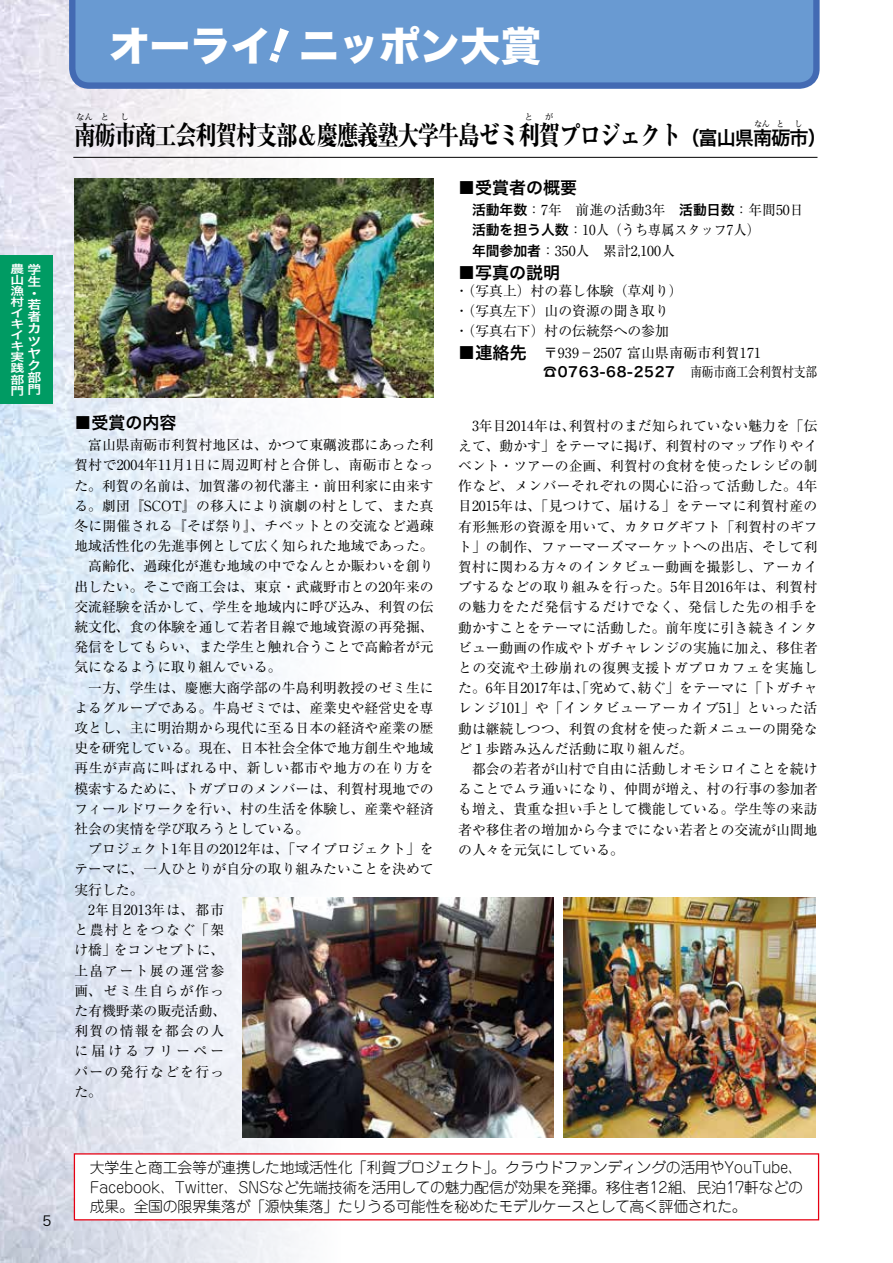
<style>
.page{position:relative;width:893px;height:1263px;background:#fff}
.page>*{position:absolute;margin:0;border:0;box-sizing:border-box;transform-origin:0 0}
.t1{font:40.35px "Hira Kaku Std W8";color:#fff}
.t2{font:800 26.55px "Ryumin Pro";letter-spacing:-.05em;color:#000;scale:.8 1}
.t3{font:19.2px "Hira Kaku Pro W6";color:#000}
.t4{font:16.95px "Hira Kaku Pro W6";color:#000}
.t5{font:300 14.85px/19.2px "Jun 101 Pro";letter-spacing:-.02em;color:#000;text-align:justify}
.t6{font:13.8px/20.2px "Ryumin Pro";color:#000}
.t7{font:13.8px "Ryumin Pro";letter-spacing:.02em;color:#000}
.t8{font:13.8px "Hira Kaku Std W6";letter-spacing:.05em;color:#000}
.t9{font:13.8px "Hira Kaku Pro W3";color:#000}
.t10{font:12.15px/12px "Hira Kaku Pro W6";color:#fff;scale:1.14 1}
.t11{font:11.1px/11.1px "Hira Kaku Pro W6";color:#fff;scale:1.25 1}
.t12{font:800 8.55px "Ryumin Pro";color:#000}
.t13{font:8.55px "Hira Min Pro W3";color:#000;scale:.9 1}
.s1{font-size:12.15px}
.s2{font-family:"Hira Kaku Pro W6";font-weight:400;font-size:19.2px}
.s3{font-family:"Hira Kaku Pro W6"}
.s4{font-family:"Hira Kaku Pro W6";font-size:16.95px}
.s5{font-family:"Ryumin Pro"}
</style>
<div class="page">
<img style="left:0;top:0;width:340px;height:1263px">
<hr style="left:73px;top:157px;width:744px;height:1px;background:#000">
<img style="left:74px;top:179px;width:360px;height:218px">
<img style="left:242px;top:897px;width:312px;height:240px">
<img style="left:563px;top:897px;width:253px;height:240px">
<svg style="left:66px;top:0;width:754px;height:92px;background:#6b99d1"></svg>
<div style="left:74px;top:1154px;width:745px;height:66px;background:#fff"></div>
<div style="left:74px;top:1153px;width:745px;height:67px;border:1px solid #e60012"></div>
<div style="left:0;top:255px;width:52px;height:149px;background:#009b63"></div>
<svg style="left:269px;top:28px;width:20px;height:35px"></svg>
<p class="t11" style="left:11px;top:263px;width:25px">農<br>山<br>漁<br>村<br>イ<br>キ<br>イ<br>キ<br>実<br>践部<br>門<span class="s1">門</span></p>
<p class="t10" style="left:28px;top:263px;width:13px">学生・若者カツヤク部</p>
<h1 class="t1" style="left:109px;top:24px;width:163px">オーライ</h1>
<h1 class="t1" style="left:299px;top:24px;width:244px">ニッポン大賞</h1>
<p class="t12" style="left:76px;top:110px;width:19px">なん</p>
<p class="t12" style="left:100px;top:110px;width:10px">と</p>
<p class="t12" style="left:121px;top:110px;width:10px">し</p>
<p class="t12" style="left:525px;top:110px;width:10px">と</p>
<p class="t12" style="left:545px;top:110px;width:10px">が</p>
<p class="t13" style="left:777px;top:116px;width:10px">と</p>
<p class="t13" style="left:795px;top:116px;width:10px">し</p>
<p class="t13" style="left:755px;top:116px;width:19px">なん</p>
<h2 class="t2" style="left:74px;top:114px;width:874px">南砺市商工会利賀村支部＆慶應義塾大学牛島ゼミ利賀プロジェクト<span class="s2">（富山県南</span></h2>
<h3 class="t3" style="left:771px;top:120px;width:57px">砺市）</h3>
<p class="t4" style="left:74px;top:407px;width:104px">■受賞の内容</p>
<p class="t6" style="left:74px;top:434px;width:361px">　富山県南砺市利賀村地区は、かつて東礪波郡にあった利賀村で2004年11月1日に周辺町村と合併し、南砺市となった。利賀の名前は、加賀藩の初代藩主・前田利家に由来する。劇団『SCOT』の移入により演劇の村として、また真冬に開催される『そば祭り』、チベットとの交流など過疎地域活性化の先進事例として広く知られた地域であった。　高齢化、過疎化が進む地域の中でなんとか賑わいを創り出したい。そこで商工会は、東京・武蔵野市との20年来の交流経験を活かして、学生を地域内に呼び込み、利賀の伝統文化、食の体験を通して若者目線で地域資源の再発掘、発信をしてもらい、また学生と触れ合うことで高齢者が元気になるように取り組んでいる。<br>　一方、学生は、慶應大商学部の牛島利明教授のゼミ生によるグループである。牛島ゼミでは、産業史や経営史を専攻とし、主に明治期から現代に至る日本の経済や産業の歴史を研究している。現在、日本社会全体で地方創生や地域再生が声高に叫ばれる中、新しい都市や地方の在り方を模索するために、トガプロのメンバーは、利賀村現地でのフィールドワークを行い、村の生活を体験し、産業や経済社会の実情を学び取ろうとしている。<br>　プロジェクト1年目の2012年は、「マイプロジェクト」をテーマに、一人ひとりが自分の取り組みたいことを決めて実行した。<br>　2年目2013年は、都市<br>と農村とをつなぐ「架<br>け橋」をコンセプトに、<br>上畠アート展の運営参<br>画、ゼミ生自らが作っ<br>た有機野菜の販売活動、<br>利賀の情報を都会の人<br>に届けるフリーペー<br>パーの発行などを行っ<br>た。</p>
<p class="t4" style="left:458px;top:172px;width:121px">■受賞者の概要</p>
<p class="t6" style="left:472px;top:199px;width:333px"><span class="s3">活動年数</span>：7年　前進の活動3年　<span class="s3">活動日数</span>：年間50日<span class="s3">活動を担う人数</span>：10人（うち専属スタッフ7人）<br><span class="s3">年間参加者</span>：350人　累計2,100人</p>
<p class="t4" style="left:458px;top:257px;width:104px">■写真の説明</p>
<p class="t6" style="left:455px;top:280px;width:230px">・（写真上）村の暮し体験（草刈り）・（写真左下）山の資源の聞き取り・（写真右下）村の伝統祭への参加</p>
<p class="t7" style="left:458px;top:342px;width:361px"><span class="s4">■連絡先　</span>〒939－2507 富山県南砺市利賀171　　　　</p>
<p class="t8" style="left:543px;top:361px;width:275px">☎0763-68-2527　<span class="s5">南砺市商工会利賀村支部</span></p>
<p class="t6" style="left:458px;top:414px;width:361px">　3年目2014年は、利賀村のまだ知られていない魅力を「伝えて、動かす」をテーマに掲げ、利賀村のマップ作りやイベント・ツアーの企画、利賀村の食材を使ったレシピの制作など、メンバーそれぞれの関心に沿って活動した。4年目2015年は、「見つけて、届ける」をテーマに利賀村産の有形無形の資源を用いて、カタログギフト「利賀村のギフト」の制作、ファーマーズマーケットへの出店、そして利賀村に関わる方々のインタビュー動画を撮影し、アーカイブするなどの取り組みを行った。5年目2016年は、利賀村の魅力をただ発信するだけでなく、発信した先の相手を動かすことをテーマに活動した。前年度に引き続きインタビュー動画の作成やトガチャレンジの実施に加え、移住者との交流や土砂崩れの復興支援トガプロカフェを実施した。6年目2017年は、「究めて、紡ぐ」をテーマに「トガチャレンジ101」や「インタビューアーカイブ51」といった活動は継続しつつ、利賀の食材を使った新メニューの開発など１歩踏み込んだ活動に取り組んだ。<br>　都会の若者が山村で自由に活動しオモシロイことを続けることでムラ通いになり、仲間が増え、村の行事の参加者も増え、貴重な担い手として機能している。学生等の来訪者や移住者の増加から今までにない若者との交流が山間地の人々を元気にしている。</p>
<p class="t9" style="left:43px;top:1208px;width:11px">5</p>
<p class="t5" style="left:90px;top:1156px;width:715px">大学生と商工会等が連携した地域活性化「利賀プロジェクト」。クラウドファンディングの活用やYouTube、Facebook、Twitter、SNSなど先端技術を活用しての魅力配信が効果を発揮。移住者12組、民泊17軒などの成果。全国の限界集落が「源快集落」たりうる可能性を秘めたモデルケースとして高く評価された。</p>
</div>
